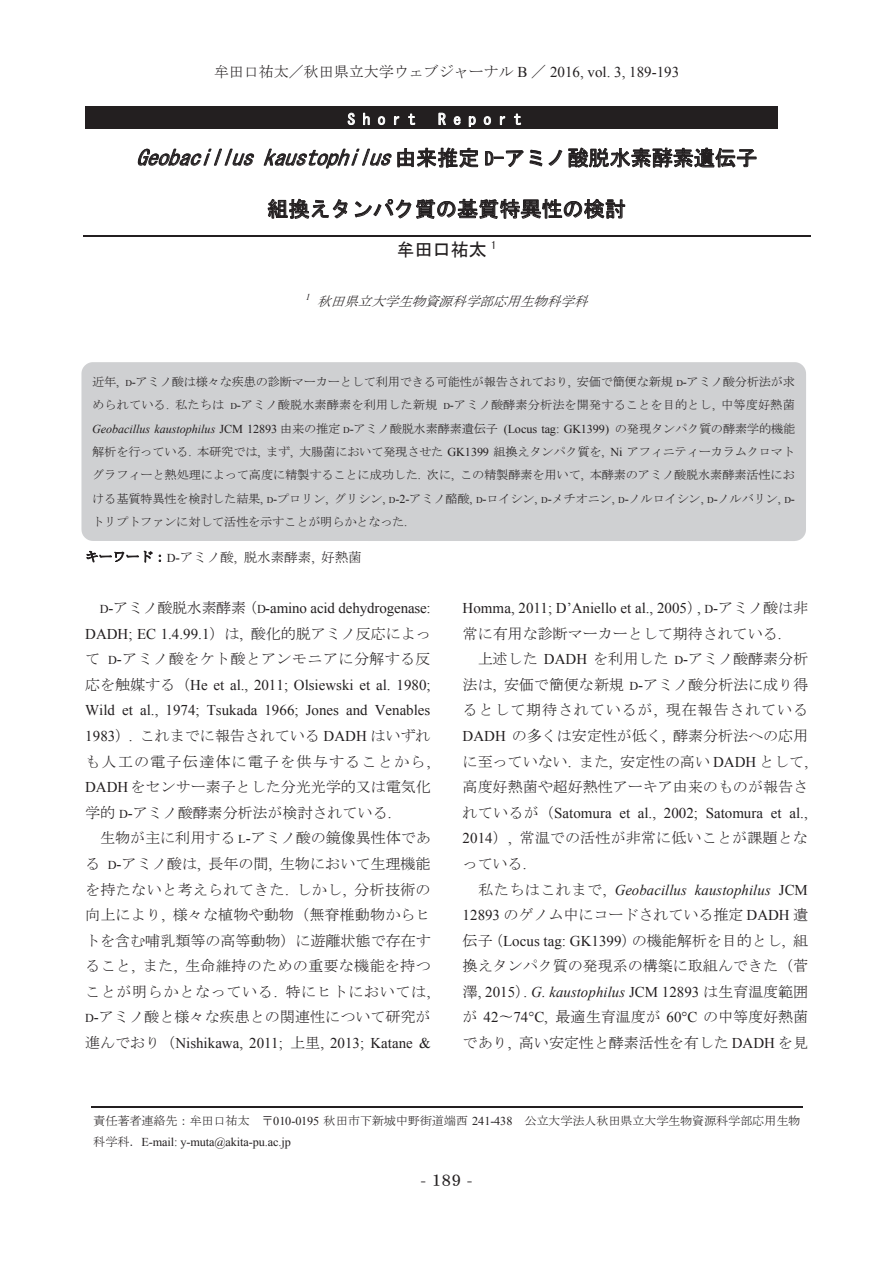
<style>
.page{position:relative;width:893px;height:1263px;background:#fff}
.page>*{position:absolute;margin:0;border:0;box-sizing:border-box;transform-origin:0 0}
.t1{font:italic 21px "MS Gothic";color:#231f20}
.t2{font:21px "MS Gothic";letter-spacing:-.01em;color:#231f20}
.t3{font:18px "MS Gothic";color:#231f20}
.ノーマル{font:16.95px "DFHS Mincho Std W5";color:#231f20}
.t4{font:15px "MS Mincho";color:#231f20}
.t5{font:15px "Times New Roman";color:#231f20}
.t6{font:italic 15px "Times New Roman";letter-spacing:.005em;color:#231f20}
.t7{font:15px "MS Mincho";letter-spacing:.025em;color:#231f20}
.t8{font:15px "MS Mincho";letter-spacing:.035em;color:#231f20}
.t9{font:15px "MS Mincho";letter-spacing:.07em;color:#231f20}
.t10{font:15px "MS Mincho";letter-spacing:.045em;color:#231f20}
.t11{font:15px "MS Gothic";letter-spacing:.5em;color:#fff}
.t12{font:13.5px "MS Mincho";letter-spacing:-.015em;color:#231f20}
.t13{font:italic 13.5px "MS Mincho";color:#231f20}
.t14{font:12px/23.4px "MS Mincho";letter-spacing:-.015em;color:#231f20;text-align:justify}
.s1{font-family:"Times New Roman"}
.s2{font-family:"Times New Roman";font-size:13.5px}
.s3{font-style:normal}
.s4{font-style:normal;font-size:18px}
.s5{font-family:"Times New Roman";font-size:9px}
.s6{font-family:"Times New Roman";font-style:italic}
.s7{font-family:"Times New Roman";font-size:12px}
.s8{font-size:12px}
.s9{font-family:"MS Mincho"}
.s10{font-family:"MS Mincho";font-style:normal}
.s11{font-style:italic}
</style>
<div class="page">
<div style="left:81px;top:362px;width:725px;height:179px;background:#cfd0d2"></div>
<div style="left:85px;top:106px;width:692px;height:23px;background:#231f20"></div>
<svg style="left:348px;top:113px;width:7px;height:12px"></svg>
<svg style="left:363px;top:113px;width:7px;height:12px"></svg>
<svg style="left:378px;top:116px;width:7px;height:9px"></svg>
<svg style="left:394px;top:116px;width:5px;height:9px"></svg>
<svg style="left:408px;top:114px;width:7px;height:11px"></svg>
<svg style="left:439px;top:113px;width:7px;height:12px"></svg>
<svg style="left:454px;top:116px;width:7px;height:9px"></svg>
<svg style="left:469px;top:116px;width:7px;height:11px"></svg>
<svg style="left:484px;top:116px;width:7px;height:9px"></svg>
<svg style="left:500px;top:116px;width:5px;height:9px"></svg>
<svg style="left:514px;top:114px;width:7px;height:11px"></svg>
<svg style="left:137px;top:149px;width:118px;height:17px"></svg>
<svg style="left:263px;top:148px;width:215px;height:21px"></svg>
<svg style="left:485px;top:150px;width:57px;height:17px"></svg>
<svg style="left:548px;top:150px;width:14px;height:16px"></svg>
<svg style="left:568px;top:148px;width:188px;height:20px"></svg>
<svg style="left:268px;top:199px;width:79px;height:20px"></svg>
<svg style="left:355px;top:199px;width:270px;height:20px"></svg>
<hr style="left:83px;top:236px;width:727px;height:1px;background:#231f20">
<svg style="left:87px;top:551px;width:65px;height:12px"></svg>
<svg style="left:500px;top:1015px;width:12px;height:2px"></svg>
<hr style="left:91px;top:1107px;width:711px;height:1px;background:#231f20">
<p class="t4" style="left:214px;top:64px;width:467px">牟田口祐太／秋田県立大学ウェブジャーナル <span class="s1">B</span> ／ <span class="s1">2016, vol. 3, 189-193</span></p>
<p class="t4" style="left:248px;top:66px;width:398px">牟田口祐太<span class="s1">/</span>秋田県立大学ウェブジャーナル <span class="s1">B/</span><span class="s2">2016, vol. 3, 1-5</span></p>
<p class="t11" style="left:348px;top:112px;width:70px">Short</p>
<p class="t11" style="left:438px;top:112px;width:85px">Report</p>
<p class="t1" style="left:136px;top:147px;width:623px">Geobacillus kaustophilus <span class="s3">由来推定</span> <span class="s4">D</span><span class="s3">- アミノ酸脱水素酵素遺伝子</span></p>
<p class="t2" style="left:267px;top:198px;width:360px">組換えタンパク質の基質特異性の検討</p>
<p class="t3" style="left:397px;top:241px;width:101px">牟田口祐太 <sup>1</sup></p>
<p class="t13" style="left:306px;top:294px;width:288px"><sup>1</sup> 秋田県立大学生物資源科学部応用生物科学科</p>
<p class="t14" style="left:92px;top:370px;width:704px">近年<span class="s1">,</span> <span class="s5">D</span><span class="s1">-</span>アミノ酸は様々な疾患の診断マーカーとして利用できる可能性が報告されており<span class="s1">,</span> 安価で簡便な新規 <span class="s5">D</span><span class="s1">-</span>アミノ酸分析法が求められている<span class="s1">.</span> 私たちは <span class="s5">D</span><span class="s1">-</span>アミノ酸脱水素酵素を利用した新規 <span class="s5">D</span><span class="s1">-</span>アミノ酸酵素分析法を開発することを目的とし<span class="s1">,</span> 中等度好熱菌<span class="s6">Geobacillus kaustophilus</span> <span class="s1">JCM 12893</span> 由来の推定 <span class="s5">D</span><span class="s1">-</span>アミノ酸脱水素酵素遺伝子 <span class="s1">(Locus tag: GK1399)</span> の発現タンパク質の酵素学的機能解析を行っている<span class="s1">.</span> 本研究では<span class="s1">,</span> まず<span class="s1">,</span> 大腸菌において発現させた <span class="s1">GK1399</span> 組換えタンパク質を<span class="s1">, Ni</span> アフィニティーカラムクロマトグラフィーと熱処理によって高度に精製することに成功した<span class="s1">.</span> 次に<span class="s1">,</span> この精製酵素を用いて<span class="s1">,</span> 本酵素のアミノ酸脱水素酵素活性における基質特異性を検討した結果<span class="s1">,</span> <span class="s5">D</span><span class="s1">-</span>プロリン<span class="s1">,</span> グリシン<span class="s1">,</span> <span class="s5">D</span><span class="s1">-2-</span>アミノ酪酸<span class="s1">,</span> <span class="s5">D</span><span class="s1">-</span>ロイシン<span class="s1">,</span> <span class="s5">D</span><span class="s1">-</span>メチオニン<span class="s1">,</span> <span class="s5">D</span><span class="s1">-</span>ノルロイシン<span class="s1">,</span> <span class="s5">D</span><span class="s1">-</span>ノルバリン<span class="s1">,</span> <span class="s5">D</span><span class="s1">-</span>トリプトファンに対して活性を示すことが明らかとなった<span class="s1">.</span></p>
<p class="t12" style="left:85px;top:550px;width:278px">キーワード：<span class="s7">D</span><span class="s1">-</span>アミノ酸<span class="s1">,</span> 脱水素酵素<span class="s1">,</span> 好熱菌</p>
<p class="t5" style="left:100px;top:598px;width:332px"><span class="s8">D</span>-<span class="s9">アミノ酸脱水素酵素（</span><span class="s8">D</span>-amino acid dehydrogenase:</p>
<p class="t5" style="left:85px;top:624px;width:347px">DADH; EC 1.4.99.1<span class="s9">）は</span>, <span class="s9">酸化的脱アミノ反応によっ</span></p>
<p class="t7" style="left:85px;top:651px;width:347px">て <span class="s7">D</span><span class="s1">-</span>アミノ酸をケト酸とアンモニアに分解する反</p>
<p class="t5" style="left:85px;top:675px;width:347px"><span class="s9">応を触媒する（</span>He et al., 2011; Olsiewski et al. 1980;</p>
<p class="t5" style="left:85px;top:700px;width:347px">Wild et al., 1974; Tsukada 1966; Jones and Venables</p>
<p class="t4" style="left:85px;top:728px;width:347px"><span class="s1">1983</span>）<span class="s1">.</span> これまでに報告されている <span class="s1">DADH</span> はいずれ</p>
<p class="t9" style="left:85px;top:754px;width:347px">も人工の電子伝達体に電子を供与することから<span class="s1">,</span></p>
<p class="t4" style="left:85px;top:779px;width:347px"><span class="s1">DADH</span>をセンサー素子とした分光光学的又は電気化</p>
<p class="t4" style="left:85px;top:805px;width:308px">学的 <span class="s7">D</span><span class="s1">-</span>アミノ酸酵素分析法が検討されている<span class="s1">.</span></p>
<p class="t4" style="left:100px;top:830px;width:332px">生物が主に利用する <span class="s7">L</span><span class="s1">-</span>アミノ酸の鏡像異性体であ</p>
<p class="t4" style="left:85px;top:856px;width:347px">る <span class="s7">D</span><span class="s1">-</span>アミノ酸は<span class="s1">,</span> 長年の間<span class="s1">,</span> 生物において生理機能</p>
<p class="t4" style="left:85px;top:882px;width:347px">を持たないと考えられてきた<span class="s1">.</span> しかし<span class="s1">,</span> 分析技術の</p>
<p class="t4" style="left:85px;top:907px;width:347px">向上により<span class="s1">,</span> 様々な植物や動物（無脊椎動物からヒ</p>
<p class="t4" style="left:85px;top:933px;width:347px">トを含む哺乳類等の高等動物）に遊離状態で存在す</p>
<p class="t4" style="left:85px;top:958px;width:347px">ること<span class="s1">,</span> また<span class="s1">,</span> 生命維持のための重要な機能を持つ</p>
<p class="t8" style="left:85px;top:984px;width:347px">ことが明らかとなっている<span class="s1">.</span> 特にヒトにおいては<span class="s1">,</span></p>
<p class="t4" style="left:85px;top:1009px;width:347px"><span class="s7">D</span><span class="s1">-</span>アミノ酸と様々な疾患との関連性について研究が</p>
<p class="t5" style="left:85px;top:1033px;width:347px"><span class="s9">進んでおり（</span>Nishikawa, 2011; <span class="s9">上里</span>, 2013; Katane &amp;</p>
<p class="t5" style="left:463px;top:598px;width:347px">Homma, 2011; D’Aniello et al., 2005<span class="s9">）</span>, <span class="s8">D</span>-<span class="s9">アミノ酸は非</span></p>
<p class="t4" style="left:463px;top:626px;width:320px">常に有用な診断マーカーとして期待されている<span class="s1">.</span></p>
<p class="t4" style="left:478px;top:651px;width:332px">上述した <span class="s1">DADH</span> を利用した <span class="s7">D</span><span class="s1">-</span>アミノ酸酵素分析</p>
<p class="t4" style="left:463px;top:677px;width:347px">法は<span class="s1">,</span> 安価で簡便な新規 <span class="s7">D</span><span class="s1">-</span>アミノ酸分析法に成り得</p>
<p class="t10" style="left:463px;top:702px;width:347px">るとして期待されているが<span class="s1">,</span> 現在報告されている</p>
<p class="t4" style="left:463px;top:728px;width:347px"><span class="s1">DADH</span> の多くは安定性が低く<span class="s1">,</span> 酵素分析法への応用</p>
<p class="t4" style="left:463px;top:754px;width:347px">に至っていない<span class="s1">.</span> また<span class="s1">,</span> 安定性の高い <span class="s1">DADH</span> として<span class="s1">,</span></p>
<p class="t4" style="left:463px;top:779px;width:347px">高度好熱菌や超好熱性アーキア由来のものが報告さ</p>
<p class="t5" style="left:463px;top:803px;width:347px"><span class="s9">れているが（</span>Satomura et al., 2002; Satomura et al.,</p>
<p class="t4" style="left:463px;top:830px;width:347px"><span class="s1">2014</span>）<span class="s1">,</span> 常温での活性が非常に低いことが課題とな</p>
<p class="t4" style="left:463px;top:856px;width:65px">っている<span class="s1">.</span></p>
<p class="t6" style="left:478px;top:879px;width:331px"><span class="s10">私たちはこれまで</span><span class="s3">,</span> Geobacillus kaustophilus <span class="s3">JCM</span></p>
<p class="t4" style="left:463px;top:907px;width:347px"><span class="s1">12893</span> のゲノム中にコードされている推定 <span class="s1">DADH</span> 遺</p>
<p class="t5" style="left:463px;top:930px;width:347px"><span class="s9">伝子（</span>Locus tag: GK1399<span class="s9">）の機能解析を目的とし</span>, <span class="s9">組</span></p>
<p class="t4" style="left:463px;top:958px;width:347px">換えタンパク質の発現系の構築に取組んできた（菅</p>
<p class="t5" style="left:463px;top:981px;width:347px"><span class="s9">澤</span>, 2015<span class="s9">）</span>. <span class="s11">G. kaustophilus</span> JCM 12893 <span class="s9">は生育温度範囲</span></p>
<p class="t4" style="left:463px;top:1009px;width:347px">が <span class="s1">42 74°C,</span> 最適生育温度が <span class="s1">60°C</span> の中等度好熱菌</p>
<p class="t4" style="left:463px;top:1035px;width:347px">であり<span class="s1">,</span> 高い安定性と酵素活性を有した <span class="s1">DADH</span> を見</p>
<p class="t14" style="left:93px;top:1110px;width:709px;line-height:21px">責任著者連絡先：牟田口祐太 〒<span class="s1">010-0195</span> 秋田市下新城中野街道端西 <span class="s1">241-438</span> 公立大学法人秋田県立大学生物資源科学部応用生物科学科．<span class="s1">E-mail: y-muta@akita-pu.ac.jp</span></p>
<p class="ノーマル" style="left:420px;top:1170px;width:53px">- 189 -</p>
<p class="t5" style="left:434px;top:1170px;width:27px">-1-</p>
</div>
